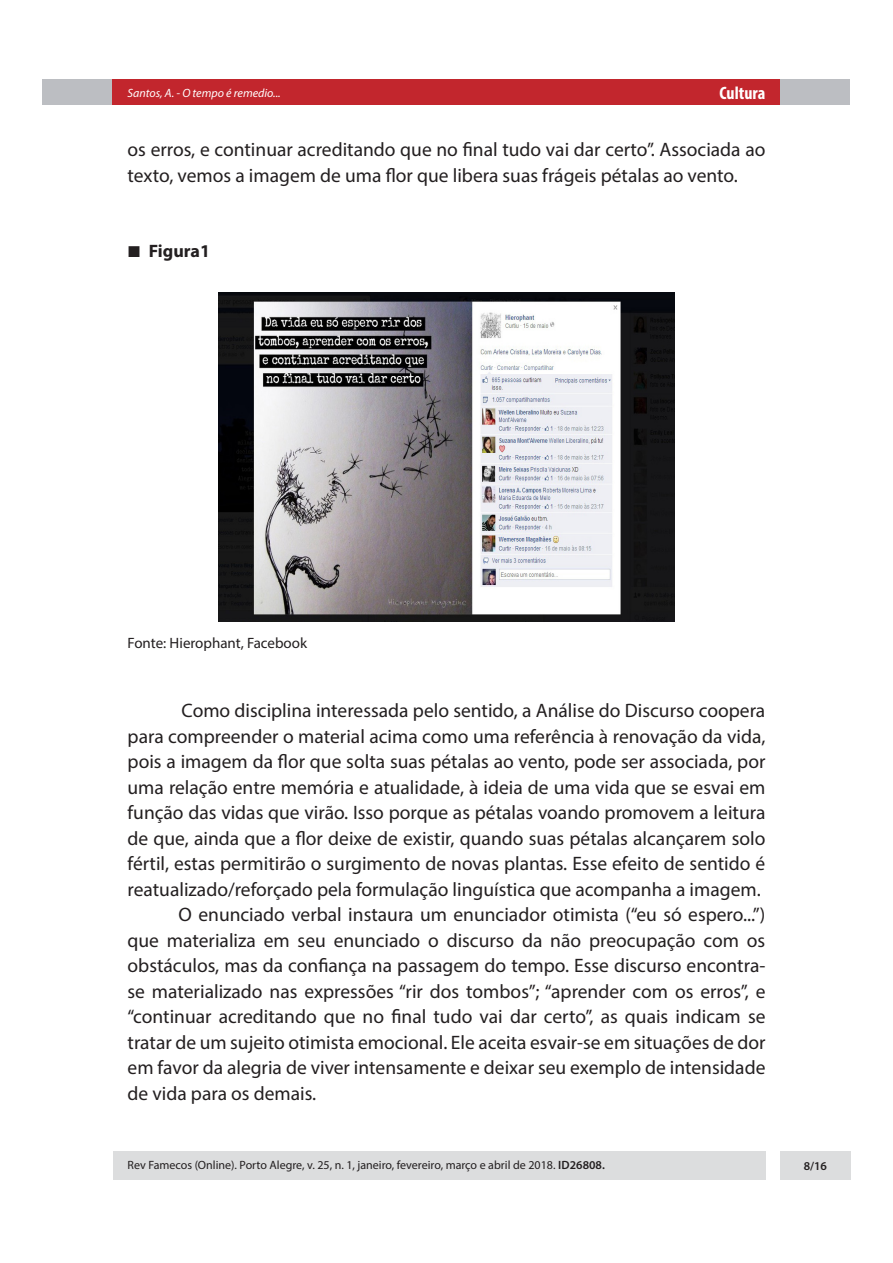
<style>
.page{position:relative;width:893px;height:1263px;background:#fff}
.page>*{position:absolute;margin:0;border:0;box-sizing:border-box;transform-origin:0 0}
.Interna_-_parágrafo{font:19.5px/25.5px "Myriad Pro";color:#231f20;text-align:justify}
.t1{font:700 condensed 18px "Myriad Pro";color:#fff}
.t2{font:700 18px "Myriad Pro";color:#231f20}
.Interna_-_legenda__a{font:15px "Myriad Pro";color:#231f20}
.t3{font:12px "Myriad Pro";color:#231f20}
.t4{font:italic 12px "Myriad Pro";color:#fff}
.t5{font:600 12px "Myriad Pro";color:#231f20}
.s1{font-weight:600}
</style>
<div class="page">
<div style="left:43px;top:80px;width:807px;height:25px;background:#bcbec2"></div>
<div style="left:113px;top:80px;width:667px;height:25px;background:#c2262d"></div>
<div style="left:780px;top:1151px;width:70px;height:28px;background:#dcddde"></div>
<div style="left:113px;top:1151px;width:652px;height:28px;background:#dcddde"></div>
<img style="left:218px;top:292px;width:456px;height:329px">
<p class="t4" style="left:128px;top:85px;width:155px">Santos, A. - O tempo é remedio...</p>
<p class="t1" style="left:719px;top:82px;width:47px">Cultura</p>
<p class="Interna_-_parágrafo" style="left:128px;top:136px;width:639px">os erros, e continuar acreditando que no final tudo vai dar certo”. Associada ao texto, vemos a imagem de uma flor que libera suas frágeis pétalas ao vento.</p>
<p class="t2" style="left:149px;top:239px;width:63px">Figura1</p>
<p class="Interna_-_legenda__a" style="left:128px;top:633px;width:181px">Fonte: Hierophant, Facebook</p>
<p class="Interna_-_parágrafo" style="left:128px;top:697px;width:639px;text-indent:54px">Como disciplina interessada pelo sentido, a Análise do Discurso coopera para compreender o material acima como uma referência à renovação da vida, pois a imagem da flor que solta suas pétalas ao vento, pode ser associada, por uma relação entre memória e atualidade, à ideia de uma vida que se esvai em função das vidas que virão. Isso porque as pétalas voando promovem a leitura de que, ainda que a flor deixe de existir, quando suas pétalas alcançarem solo fértil, estas permitirão o surgimento de novas plantas. Esse efeito de sentido é reatualizado/reforçado pela formulação linguística que acompanha a imagem.</p>
<p class="Interna_-_parágrafo" style="left:128px;top:901px;width:639px;text-indent:51px">O enunciado verbal instaura um enunciador otimista (“eu só espero...”) que materializa em seu enunciado o discurso da não preocupação com os obstáculos, mas da confiança na passagem do tempo. Esse discurso encontra&shy;se materializado nas expressões “rir dos tombos”; “aprender com os erros”, e “continuar acreditando que no final tudo vai dar certo”, as quais indicam se tratar de um sujeito otimista emocional. Ele aceita esvair-se em situações de dor em favor da alegria de viver intensamente e deixar seu exemplo de intensidade de vida para os demais.</p>
<p class="t3" style="left:128px;top:1158px;width:479px">Rev Famecos (Online). Porto Alegre, v. 25, n. 1, janeiro, fevereiro, março e abril de 2018. <span class="s1">ID26808.</span></p>
<p class="t5" style="left:804px;top:1158px;width:25px">8/16</p>
</div>
